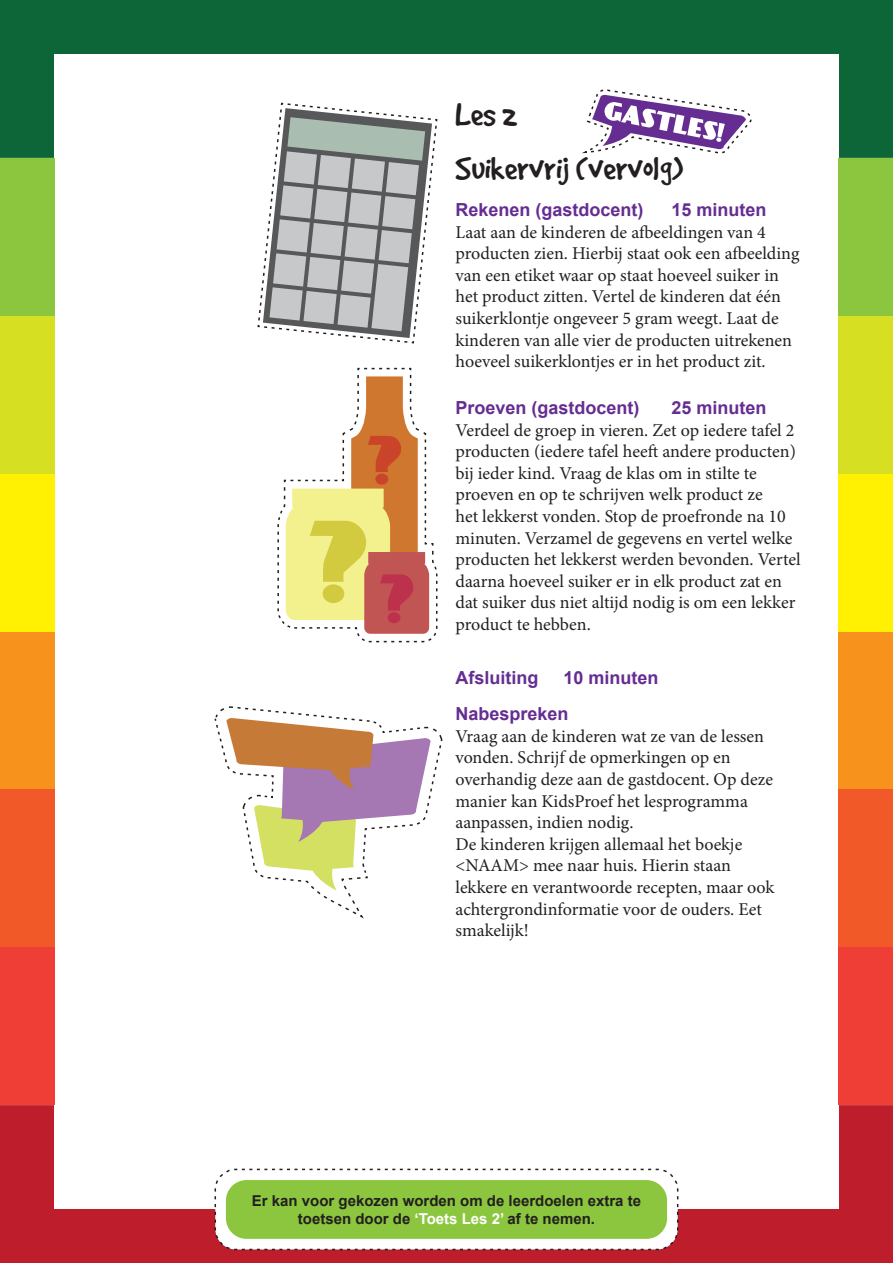
<style>
.page{position:relative;width:893px;height:1263px;background:#fff}
.page>*{position:absolute;margin:0;border:0;box-sizing:border-box;transform-origin:0 0}
.kop{font:36px "Good Dog";color:#231f20}
.t1{font:18px/21.6px "Minion Pro";color:#231f20}
.tussenkop{font:700 18px "Arial";color:#652d91}
.plat{font:700 15px/18px "Arial";color:#231f20;text-align:center}
.s1{color:#fff}
</style>
<div class="page">
<div style="left:0;top:158px;width:54px;height:158px;background:#8bc63e"></div>
<div style="left:839px;top:158px;width:54px;height:158px;background:#8bc63e"></div>
<div style="left:0;top:316px;width:54px;height:158px;background:#d6df21"></div>
<div style="left:839px;top:316px;width:54px;height:158px;background:#d6df21"></div>
<div style="left:0;top:631px;width:54px;height:158px;background:#f7931d"></div>
<div style="left:839px;top:631px;width:54px;height:158px;background:#f7931d"></div>
<div style="left:0;top:947px;width:54px;height:158px;background:#ee3e35"></div>
<div style="left:839px;top:947px;width:54px;height:158px;background:#ee3e35"></div>
<div style="left:0;top:474px;width:54px;height:157px;background:#fff101"></div>
<div style="left:839px;top:474px;width:54px;height:157px;background:#fff101"></div>
<svg style="left:0;top:0;width:893px;height:158px"></svg>
<div style="left:0;top:789px;width:54px;height:158px;background:#f15929"></div>
<div style="left:839px;top:789px;width:54px;height:158px;background:#f15929"></div>
<svg style="left:0;top:1105px;width:893px;height:158px"></svg>
<svg style="left:214px;top:1168px;width:465px;height:83px"></svg>
<div style="left:226px;top:1180px;width:441px;height:59px;background:#8bc63e;border-radius:21px"></div>
<svg style="left:584px;top:88px;width:168px;height:67px"></svg>
<svg style="left:257px;top:102px;width:181px;height:242px"></svg>
<svg style="left:277px;top:367px;width:161px;height:276px"></svg>
<svg style="left:214px;top:706px;width:229px;height:213px"></svg>
<p class="kop" style="left:455px;top:96px;width:63px">Les 2</p>
<p class="kop" style="left:455px;top:150px;width:229px">Suikervrij (vervolg)</p>
<p class="tussenkop" style="left:455px;top:198px;width:190px">Rekenen (gastdocent)</p>
<p class="tussenkop" style="left:671px;top:198px;width:97px">15 minuten</p>
<p class="t1" style="left:455px;top:221px;width:345px">Laat aan de kinderen de afbeeldingen van 4 producten zien. Hierbij staat ook een afbeelding van een etiket waar op staat hoeveel suiker in het product zitten. Vertel de kinderen dat één suikerklontje ongeveer 5 gram weegt. Laat de kinderen van alle vier de producten uitrekenen hoeveel suikerklontjes er in het product zit.</p>
<p class="tussenkop" style="left:455px;top:396px;width:186px">Proeven (gastdocent)</p>
<p class="tussenkop" style="left:671px;top:396px;width:97px">25 minuten</p>
<p class="t1" style="left:455px;top:419px;width:347px">Verdeel de groep in vieren. Zet op iedere tafel 2 producten (iedere tafel heeft andere producten) bij ieder kind. Vraag de klas om in stilte te proeven en op te schrijven welk product ze<br>het lekkerst vonden. Stop de proefronde na 10 minuten. Verzamel de gegevens en vertel welke producten het lekkerst werden bevonden. Vertel daarna hoeveel suiker er in elk product zat en dat suiker dus niet altijd nodig is om een lekker product te hebben.</p>
<p class="tussenkop" style="left:455px;top:666px;width:84px">Afsluiting</p>
<p class="tussenkop" style="left:563px;top:666px;width:97px">10 minuten</p>
<p class="tussenkop" style="left:455px;top:702px;width:115px">Nabespreken</p>
<p class="t1" style="left:455px;top:725px;width:319px">Vraag aan de kinderen wat ze van de lessen vonden. Schrijf de opmerkingen op en overhandig deze aan de gastdocent. Op deze manier kan KidsProef het lesprogramma aanpassen, indien nodig.</p>
<p class="t1" style="left:455px;top:833px;width:321px">De kinderen krijgen allemaal het boekje &lt;NAAM&gt; mee naar huis. Hierin staan lekkere en verantwoorde recepten, maar ook achtergrondinformatie voor de ouders. Eet smakelijk!</p>
<p class="plat" style="left:252px;top:1192px;width:391px">Er kan voor gekozen worden om de leerdoelen extra te toetsen door de <span class="s1">‘Toets Les 2’</span> af te nemen.</p>
</div>
